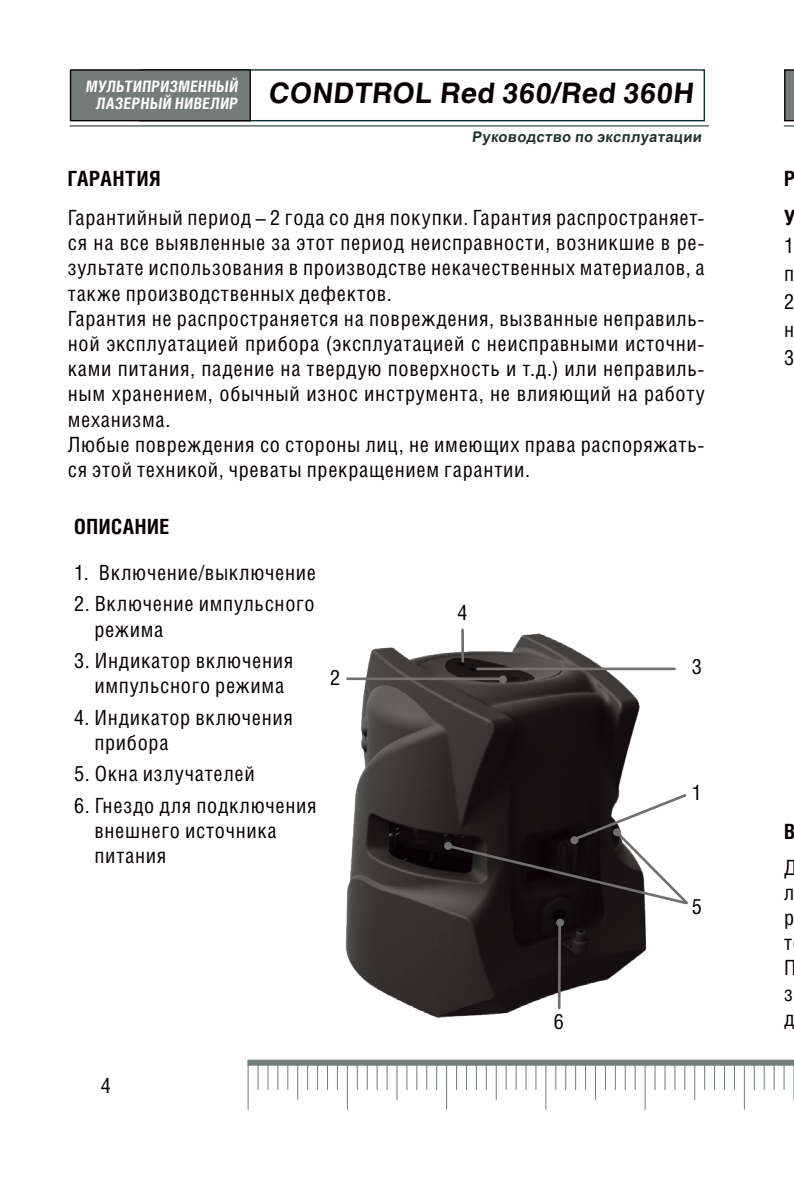
<style>
.page{position:relative;width:794px;height:1191px;background:#fff}
.page>*{position:absolute;margin:0;border:0;box-sizing:border-box;transform-origin:0 0}
.t1{font:700 28px "Helios";color:#070003}
.t2{font:21px/25.2px "Helios Cond";letter-spacing:.035em;color:#070003}
.t3{font:700 21px/39.2px "Helios Cond";letter-spacing:.03em;color:#070003}
.t4{font:700 15.75px/17.5px "Helios Cond";color:#fff;text-align:right}
.t5{font:700 14.7px "Arial";color:#22332e}
</style>
<div class="page">
<svg style="left:248px;top:1059px;width:546px;height:6px;background:#868e8a"></svg>
<hr style="left:247px;top:1060px;width:2px;height:49px;background:#747d79">
<hr style="left:257px;top:1060px;width:2px;height:30px;background:#747d79">
<hr style="left:357px;top:1060px;width:1px;height:30px;background:#747d79">
<hr style="left:456px;top:1060px;width:1px;height:30px;background:#747d79">
<hr style="left:555px;top:1060px;width:1px;height:30px;background:#747d79">
<hr style="left:654px;top:1060px;width:1px;height:30px;background:#747d79">
<hr style="left:753px;top:1060px;width:2px;height:30px;background:#747d79">
<hr style="left:307px;top:1060px;width:1px;height:30px;background:#747d79">
<hr style="left:406px;top:1060px;width:1px;height:30px;background:#747d79">
<hr style="left:505px;top:1060px;width:2px;height:30px;background:#747d79">
<hr style="left:605px;top:1060px;width:1px;height:30px;background:#747d79">
<hr style="left:704px;top:1060px;width:1px;height:30px;background:#747d79">
<hr style="left:267px;top:1060px;width:1px;height:30px;background:#747d79">
<hr style="left:366px;top:1060px;width:2px;height:30px;background:#747d79">
<hr style="left:466px;top:1060px;width:1px;height:30px;background:#747d79">
<hr style="left:565px;top:1060px;width:1px;height:30px;background:#747d79">
<hr style="left:664px;top:1060px;width:1px;height:30px;background:#747d79">
<hr style="left:763px;top:1060px;width:2px;height:30px;background:#747d79">
<hr style="left:317px;top:1060px;width:1px;height:30px;background:#747d79">
<hr style="left:416px;top:1060px;width:1px;height:30px;background:#747d79">
<hr style="left:515px;top:1060px;width:2px;height:30px;background:#747d79">
<hr style="left:615px;top:1060px;width:1px;height:30px;background:#747d79">
<hr style="left:714px;top:1060px;width:1px;height:30px;background:#747d79">
<hr style="left:277px;top:1060px;width:1px;height:30px;background:#747d79">
<hr style="left:376px;top:1060px;width:2px;height:30px;background:#747d79">
<hr style="left:476px;top:1060px;width:1px;height:30px;background:#747d79">
<hr style="left:575px;top:1060px;width:1px;height:30px;background:#747d79">
<hr style="left:674px;top:1060px;width:1px;height:30px;background:#747d79">
<hr style="left:773px;top:1060px;width:1px;height:30px;background:#747d79">
<hr style="left:327px;top:1060px;width:1px;height:30px;background:#747d79">
<hr style="left:426px;top:1060px;width:1px;height:30px;background:#747d79">
<hr style="left:525px;top:1060px;width:1px;height:30px;background:#747d79">
<hr style="left:624px;top:1060px;width:2px;height:30px;background:#747d79">
<hr style="left:724px;top:1060px;width:1px;height:30px;background:#747d79">
<hr style="left:287px;top:1060px;width:1px;height:30px;background:#747d79">
<hr style="left:386px;top:1060px;width:2px;height:30px;background:#747d79">
<hr style="left:486px;top:1060px;width:1px;height:30px;background:#747d79">
<hr style="left:585px;top:1060px;width:1px;height:30px;background:#747d79">
<hr style="left:684px;top:1060px;width:1px;height:30px;background:#747d79">
<hr style="left:783px;top:1060px;width:1px;height:30px;background:#747d79">
<hr style="left:337px;top:1060px;width:1px;height:30px;background:#747d79">
<hr style="left:436px;top:1060px;width:1px;height:30px;background:#747d79">
<hr style="left:535px;top:1060px;width:1px;height:30px;background:#747d79">
<hr style="left:634px;top:1060px;width:2px;height:30px;background:#747d79">
<hr style="left:734px;top:1060px;width:1px;height:30px;background:#747d79">
<hr style="left:297px;top:1060px;width:1px;height:39px;background:#747d79">
<hr style="left:396px;top:1060px;width:1px;height:39px;background:#747d79">
<hr style="left:495px;top:1060px;width:2px;height:39px;background:#747d79">
<hr style="left:595px;top:1060px;width:1px;height:39px;background:#747d79">
<hr style="left:694px;top:1060px;width:1px;height:39px;background:#747d79">
<hr style="left:347px;top:1060px;width:1px;height:49px;background:#747d79">
<hr style="left:446px;top:1060px;width:1px;height:49px;background:#747d79">
<hr style="left:545px;top:1060px;width:1px;height:49px;background:#747d79">
<hr style="left:644px;top:1060px;width:1px;height:49px;background:#747d79">
<hr style="left:743px;top:1060px;width:2px;height:49px;background:#747d79">
<hr style="left:793px;top:1060px;width:1px;height:49px;background:#747d79">
<svg style="left:784px;top:69px;width:10px;height:58px"></svg>
<hr style="left:70px;top:125px;width:638px;height:2px;background:#747d79">
<div style="left:139px;top:69px;width:566px;height:52px;border:1px solid #0f2e36"></div>
<div style="left:70px;top:70px;width:180px;height:51px;background:#747c7a"></div>
<div style="left:70px;top:69px;width:181px;height:52px;border:1px solid #070003"></div>
<img style="left:345px;top:628px;width:310px;height:390px">
<hr style="left:461px;top:630px;width:3px;height:31px;background:#71706e">
<hr style="left:477px;top:667px;width:197px;height:3px;background:#71706e">
<hr style="left:347px;top:677px;width:153px;height:3px;background:#71706e">
<div style="left:444px;top:842px;width:8px;height:8px;border:2px solid #71706e;border-radius:50%"></div>
<div style="left:499px;top:675px;width:8px;height:8px;border:2px solid #71706e;border-radius:50%"></div>
<hr style="left:558px;top:921px;width:3px;height:87px;background:#71706e">
<div style="left:556px;top:918px;width:8px;height:8px;border:2px solid #71706e;border-radius:50%"></div>
<svg style="left:445px;top:792px;width:243px;height:114px"></svg>
<p class="t4" style="left:85px;top:77px;width:156px">МУЛЬТИПРИЗМЕННЫЙ<br>ЛАЗЕРНЫЙ НИВЕЛИР</p>
<h1 class="t1" style="left:268px;top:77px;width:429px">CONDTROL Red 360/Red 360H</h1>
<p class="t5" style="left:472px;top:127px;width:233px">Руководство по эксплуатации</p>
<p class="t3" style="left:68px;top:158px;width:94px">ГАРАНТИЯ</p>
<p class="t2" style="left:68px;top:204px;width:638px">Гарантийный период – 2 года со дня покупки. Гарантия распространяет&shy;ся на все выявленные за этот период неисправности, возникшие в ре&shy;зультате использования в производстве некачественных материалов, а также производственных дефектов.<br>Гарантия не распространяется на повреждения, вызванные неправиль&shy;ной эксплуатацией прибора (эксплуатацией с неисправными источни&shy;ками питания, падение на твердую поверхность и т.д.) или неправиль&shy;ным хранением, обычный износ инструмента, не влияющий на работу механизма.<br>Любые повреждения со стороны лиц, не имеющих права распоряжать&shy;ся этой техникой, чреваты прекращением гарантии.</p>
<p class="t3" style="left:74px;top:506px;width:97px">ОПИСАНИЕ</p>
<p class="t2" style="left:74px;top:559px;width:243px">1. Включение/выключение</p>
<p class="t2" style="left:94px;top:591px;width:222px;text-indent:-20px">2. Включение импульсного режима</p>
<p class="t2" style="left:74px;top:647px;width:221px;text-align:center">3. Индикатор включения импульсного режима</p>
<p class="t2" style="left:94px;top:704px;width:200px;text-indent:-20px">4. Индикатор включения прибора</p>
<p class="t2" style="left:74px;top:761px;width:182px">5. Окна излучателей</p>
<p class="t2" style="left:94px;top:792px;width:224px;text-indent:-20px">6. Гнездо для подключения внешнего источника питания</p>
<p class="t2" style="left:330px;top:664px;width:12px">2</p>
<p class="t2" style="left:101px;top:1072px;width:12px">4</p>
<p class="t2" style="left:457px;top:599px;width:12px">4</p>
<p class="t2" style="left:554px;top:1008px;width:12px">6</p>
<p class="t2" style="left:691px;top:654px;width:12px">3</p>
<p class="t2" style="left:691px;top:780px;width:12px">1</p>
<p class="t2" style="left:691px;top:893px;width:12px">5</p>
<p class="t3" style="left:784px;top:158px;width:13px">Р<br>У</p>
<p class="t2" style="left:784px;top:231px;width:12px;line-height:28px;text-align:justify">1 п 2 н 3</p>
<p class="t3" style="left:784px;top:811px;width:13px">В</p>
<p class="t2" style="left:784px;top:854px;width:14px">Д л р т<br>П з д</p>
</div>
